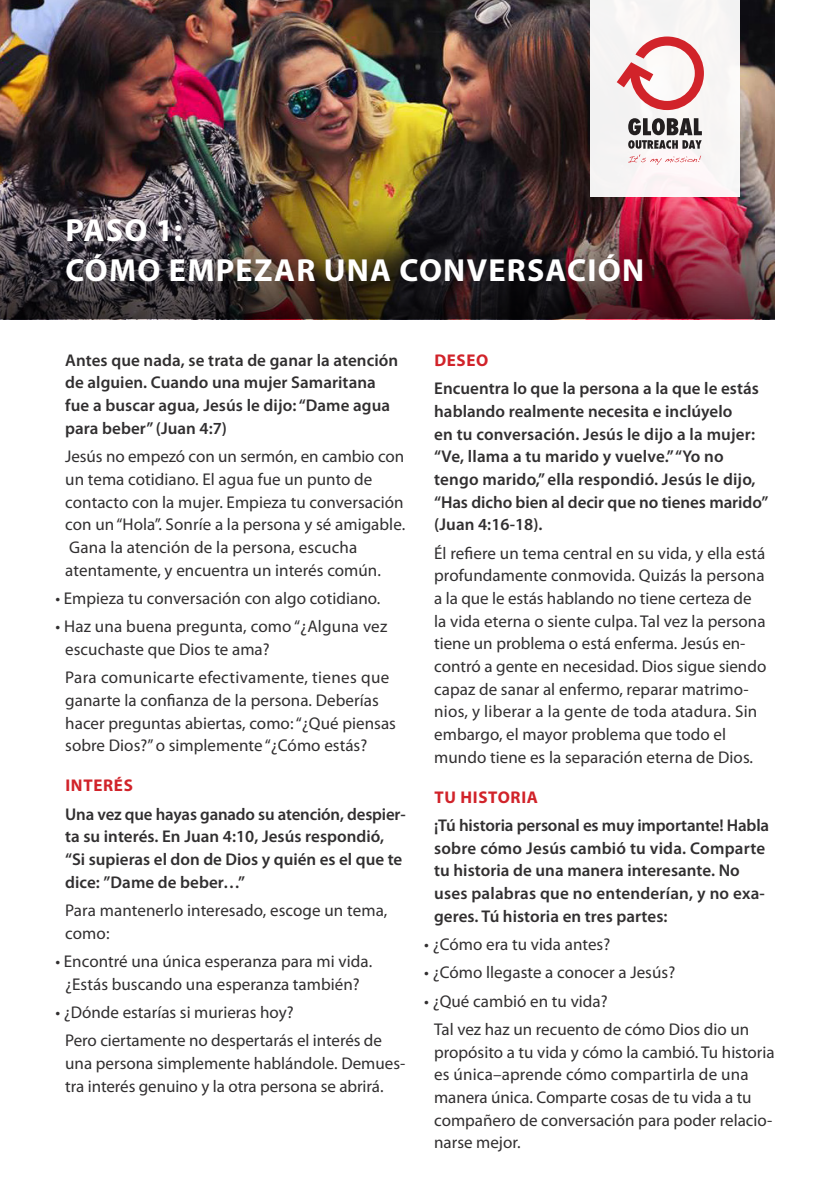
<style>
.page{position:relative;width:840px;height:1191px;background:#fff}
.page>*{position:absolute;margin:0;border:0;box-sizing:border-box;transform-origin:0 0}
.head{font:700 32px/39.6px "Myriad Pro";letter-spacing:.04em;color:#fff}
.intro{font:600 17px/22.6px "Myriad Pro";letter-spacing:.005em;color:#312f30}
.first_paragraph{font:17px/22.6px "Myriad Pro";letter-spacing:.005em;color:#312f30}
.copy{font:17px/22.6px "Myriad Pro";color:#312f30}
.bullet{font:17px/22.6px "Myriad Pro";letter-spacing:.005em;color:#312f30}
.subhead{font:700 17px "Myriad Pro";letter-spacing:.04em;color:#d1232a}
</style>
<div class="page">
<img style="left:0;top:0;width:774px;height:198px">
<img style="left:0;top:198px;width:774px;height:121px">
<div style="left:590px;top:0;width:149px;height:197px;background:#f7f4f4"></div>
<svg style="left:616px;top:37px;width:87px;height:73px"></svg>
<svg style="left:628px;top:118px;width:73px;height:47px"></svg>
<p class="head" style="left:66px;top:209px;width:579px">PASO 1:<br>CÓMO EMPEZAR UNA CONVERSACIÓN</p>
<p class="intro" style="left:65px;top:348px;width:334px">Antes que nada, se trata de ganar la atención de alguien. Cuando una mujer Samaritana fue a buscar agua, Jesús le dijo: “Dame agua para beber” (Juan 4:7)</p>
<p class="first_paragraph" style="left:65px;top:445px;width:341px">Jesús no empezó con un sermón, en cambio con un tema cotidiano. El agua fue un punto de contacto con la mujer. Empieza tu conversación con un “Hola”. Sonríe a la persona y sé amigable.<br>Gana la atención de la persona, escucha atentamente, y encuentra un interés común.</p>
<p class="bullet" style="left:55px;top:587px;width:326px">• Empieza tu conversación con algo cotidiano.</p>
<p class="bullet" style="left:65px;top:615px;width:323px;text-indent:-10px">• Haz una buena pregunta, como “¿Alguna vez escuchaste que Dios te ama?</p>
<p class="copy" style="left:65px;top:666px;width:332px">Para comunicarte efectivamente, tienes que ganarte la confianza de la persona. Deberías hacer preguntas abiertas, como: “¿Qué piensas sobre Dios?” o simplemente “¿Cómo estás?</p>
<p class="subhead" style="left:65px;top:774px;width:69px">INTERÉS</p>
<p class="intro" style="left:65px;top:802px;width:342px">Una vez que hayas ganado su atención, despier&shy;ta su interés. En Juan 4:10, Jesús respondió, “Si supieras el don de Dios y quién es el que te dice: ”Dame de beber…”</p>
<p class="first_paragraph" style="left:65px;top:898px;width:323px">Para mantenerlo interesado, escoge un tema, como:</p>
<p class="bullet" style="left:55px;top:949px;width:318px;text-align:center">• Encontré una única esperanza para mi vida. ¿Estás buscando una esperanza también?</p>
<p class="bullet" style="left:55px;top:1000px;width:240px">• ¿Dónde estarías si murieras hoy?</p>
<p class="copy" style="left:65px;top:1029px;width:341px">Pero ciertamente no despertarás el interés de una persona simplemente hablándole. Demues&shy;tra interés genuino y la otra persona se abrirá.</p>
<p class="subhead" style="left:434px;top:349px;width:56px">DESEO</p>
<p class="intro" style="left:434px;top:377px;width:335px">Encuentra lo que la persona a la que le estás hablando realmente necesita e inclúyelo<br>en tu conversación. Jesús le dijo a la mujer: “Ve, llama a tu marido y vuelve.” “Yo no tengo marido,” ella respondió. Jesús le dijo, “Has dicho bien al decir que no tienes marido” (Juan 4:16-18).</p>
<p class="first_paragraph" style="left:434px;top:541px;width:333px">Él refiere un tema central en su vida, y ella está profundamente conmovida. Quizás la persona a la que le estás hablando no tiene certeza de la vida eterna o siente culpa. Tal vez la persona tiene un problema o está enferma. Jesús en&shy;contró a gente en necesidad. Dios sigue siendo capaz de sanar al enfermo, reparar matrimo&shy;nios, y liberar a la gente de toda atadura. Sin embargo, el mayor problema que todo el mundo tiene es la separación eterna de Dios.</p>
<p class="subhead" style="left:434px;top:785px;width:105px">TU HISTORIA</p>
<p class="intro" style="left:434px;top:813px;width:336px">¡Tú historia personal es muy importante! Habla sobre cómo Jesús cambió tu vida. Comparte tu historia de una manera interesante. No uses palabras que no entenderían, y no exa&shy;geres. Tú historia en tres partes:</p>
<p class="bullet" style="left:424px;top:932px;width:187px">• ¿Cómo era tu vida antes?</p>
<p class="bullet" style="left:424px;top:961px;width:252px">• ¿Cómo llegaste a conocer a Jesús?</p>
<p class="bullet" style="left:424px;top:989px;width:185px">• ¿Qué cambió en tu vida?</p>
<p class="copy" style="left:434px;top:1017px;width:342px">Tal vez haz un recuento de cómo Dios dio un propósito a tu vida y cómo la cambió. Tu historia es única–aprende cómo compartirla de una manera única. Comparte cosas de tu vida a tu compañero de conversación para poder relacio&shy;narse mejor.</p>
</div>
